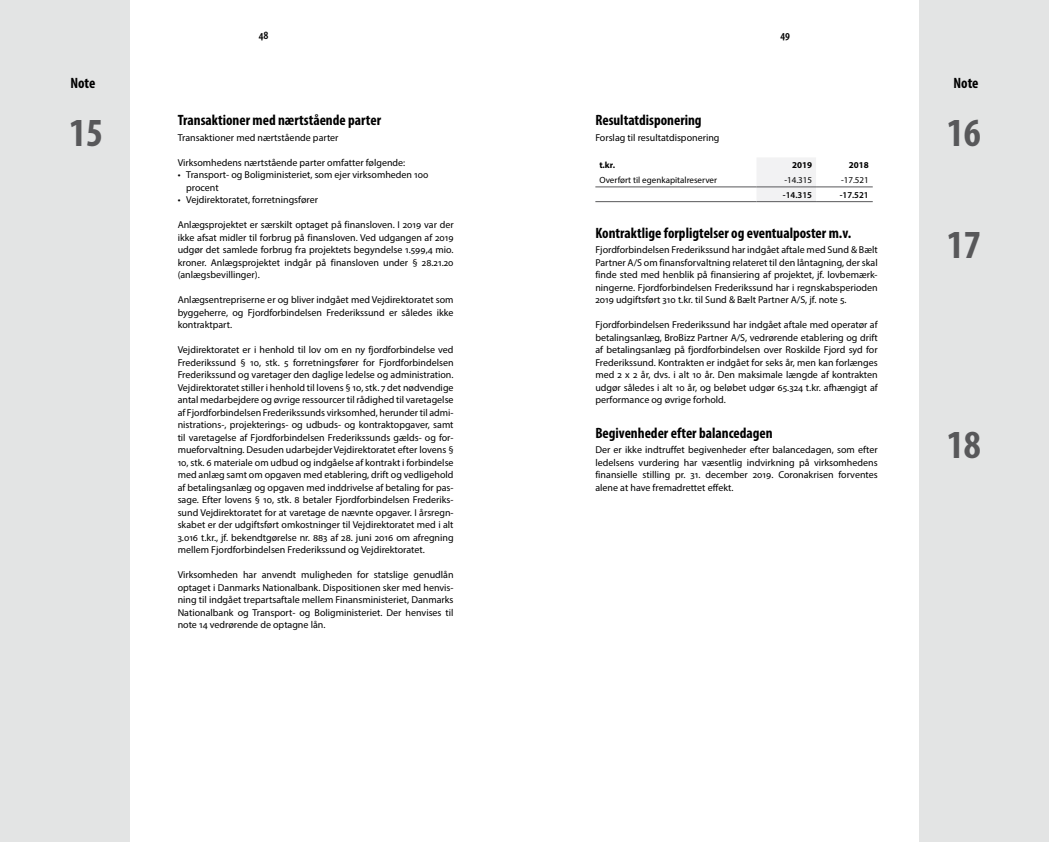
<style>
.page{position:relative;width:1049px;height:842px;background:#fff}
.page>*{position:absolute;margin:0;border:0;box-sizing:border-box;transform-origin:0 0}
.Notetal{font:700 condensed 40px "Myriad Pro";color:#58585a}
.Mellemrubrik{font:700 condensed 15px "Myriad Pro";color:#000}
.Brødtekst{font:700 condensed 15px "Myriad Pro";color:#000}
.t1{font:600 condensed 12px "Myriad Pro";color:#000}
.Brødtekst-2{font:10px/12.5px "Myriad Pro";color:#000;text-align:justify}
.Tabelbrød{font:9px "Myriad Pro";color:#000}
.Tabelbrød_resultat{font:600 9px "Myriad Pro";color:#000}
.tabel_mrub{font:700 9px "Myriad Pro";color:#000}
</style>
<div class="page">
<div style="left:0;top:0;width:130px;height:842px;background:#e3e4e4"></div>
<div style="left:918px;top:0;width:131px;height:842px;background:#e3e4e4"></div>
<div style="left:756px;top:158px;width:60px;height:43px;background:#f2f2f3"></div>
<hr style="left:595px;top:187px;width:161px;height:1px;background:#58585a">
<hr style="left:756px;top:187px;width:60px;height:1px;background:#58585a">
<hr style="left:816px;top:187px;width:57px;height:1px;background:#58585a">
<hr style="left:595px;top:201px;width:161px;height:1px;background:#58585a">
<hr style="left:756px;top:201px;width:60px;height:1px;background:#58585a">
<hr style="left:816px;top:201px;width:57px;height:1px;background:#58585a">
<p class="t1" style="left:259px;top:28px;width:11px">48</p>
<p class="t1" style="left:780px;top:28px;width:11px">49</p>
<h2 class="Mellemrubrik" style="left:70px;top:74px;width:26px">Note</h2>
<h2 class="Mellemrubrik" style="left:953px;top:74px;width:26px">Note</h2>
<p class="Notetal" style="left:69px;top:108px;width:36px">15</p>
<p class="Mellemrubrik" style="left:178px;top:111px;width:205px">Transaktioner med nærtstående parter</p>
<p class="Mellemrubrik" style="left:595px;top:111px;width:108px">Resultatdisponering</p>
<p class="Brødtekst-2" style="left:595px;top:131px;width:126px">Forslag til resultatdisponering</p>
<p class="tabel_mrub" style="left:599px;top:159px;width:17px">t.kr.</p>
<p class="tabel_mrub" style="left:792px;top:159px;width:21px">2019</p>
<p class="tabel_mrub" style="left:849px;top:159px;width:21px">2018</p>
<p class="Tabelbrød" style="left:599px;top:174px;width:119px">Overført til egenkapitalreserver</p>
<p class="Tabelbrød" style="left:784px;top:174px;width:29px">-14.315</p>
<p class="Tabelbrød" style="left:841px;top:174px;width:29px">-17.521</p>
<p class="Tabelbrød_resultat" style="left:783px;top:189px;width:31px">-14.315</p>
<p class="Tabelbrød_resultat" style="left:840px;top:189px;width:31px">-17.521</p>
<p class="Mellemrubrik" style="left:595px;top:224px;width:257px">Kontraktlige forpligtelser og eventualposter m.v.</p>
<p class="Brødtekst-2" style="left:595px;top:244px;width:284px">Fjordforbindelsen Frederikssund har indgået aftale med Sund &amp; Bælt Partner A/S om finansforvaltning relateret til den låntagning, der skal finde sted med henblik på finansiering af projektet, jf. lovbemærk&shy;ningerne. Fjordforbindelsen Frederikssund har i regnskabsperioden 2019 udgiftsført 310 t.kr. til Sund &amp; Bælt Partner A/S, jf. note 5.</p>
<p class="Brødtekst-2" style="left:595px;top:319px;width:284px">Fjordforbindelsen Frederikssund har indgået aftale med operatør af betalingsanlæg, BroBizz Partner A/S, vedrørende etablering og drift af betalingsanlæg på fjordforbindelsen over Roskilde Fjord syd for Frederikssund. Kontrakten er indgået for seks år, men kan forlænges med 2 x 2 år, dvs. i alt 10 år. Den maksimale længde af kontrakten udgør således i alt 10 år, og beløbet udgør 65.324 t.kr. afhængigt af performance og øvrige forhold.</p>
<p class="Brødtekst" style="left:595px;top:424px;width:179px">Begivenheder efter balancedagen</p>
<p class="Brødtekst-2" style="left:595px;top:444px;width:284px">Der er ikke indtruffet begivenheder efter balancedagen, som efter ledelsens vurdering har væsentlig indvirkning på virksomhedens finansielle stilling pr. 31. december 2019. Coronakrisen forventes alene at have fremadrettet effekt.</p>
<p class="Notetal" style="left:947px;top:108px;width:36px">16</p>
<p class="Brødtekst-2" style="left:178px;top:131px;width:162px">Transaktioner med nærtstående parter</p>
<p class="Brødtekst-2" style="left:178px;top:156px;width:229px">Virksomhedens nærtstående parter omfatter følgende:</p>
<p class="Brødtekst-2" style="left:186px;top:169px;width:244px;text-indent:-9px">• Transport- og Boligministeriet, som ejer virksomheden 100 procent</p>
<p class="Brødtekst-2" style="left:178px;top:194px;width:142px">• Vejdirektoratet, forretningsfører</p>
<p class="Brødtekst-2" style="left:178px;top:219px;width:277px">Anlægsprojektet er særskilt optaget på finansloven. I 2019 var der ikke afsat midler til forbrug på finansloven. Ved udgangen af 2019 udgør det samlede forbrug fra projektets begyndelse 1.599,4 mio. kroner. Anlægsprojektet indgår på finansloven under § 28.21.20 (anlægsbevillinger).</p>
<p class="Brødtekst-2" style="left:178px;top:294px;width:277px">Anlægsentrepriserne er og bliver indgået med Vejdirektoratet som byggeherre, og Fjordforbindelsen Frederikssund er således ikke kontraktpart.</p>
<p class="Brødtekst-2" style="left:178px;top:344px;width:277px">Vejdirektoratet er i henhold til lov om en ny fjordforbindelse ved Frederikssund § 10, stk. 5 forretningsfører for Fjordforbindelsen Frederikssund og varetager den daglige ledelse og administration.<br>Vejdirektoratet stiller i henhold til lovens § 10, stk. 7 det nødvendige antal medarbejdere og øvrige ressourcer til rådighed til varetagelse af Fjordforbindelsen Frederikssunds virksomhed, herunder til admi&shy;nistrations-, projekterings- og udbuds- og kontraktopgaver, samt til varetagelse af Fjordforbindelsen Frederikssunds gælds- og for&shy;mueforvaltning. Desuden udarbejder Vejdirektoratet efter lovens § 10, stk. 6 materiale om udbud og indgåelse af kontrakt i forbindelse med anlæg samt om opgaven med etablering, drift og vedligehold af betalingsanlæg og opgaven med inddrivelse af betaling for pas&shy;sage. Efter lovens § 10, stk. 8 betaler Fjordforbindelsen Frederiks&shy;sund Vejdirektoratet for at varetage de nævnte opgaver. I årsregn&shy;skabet er der udgiftsført omkostninger til Vejdirektoratet med i alt 3.016 t.kr., jf. bekendtgørelse nr. 883 af 28. juni 2016 om afregning mellem Fjordforbindelsen Frederikssund og Vejdirektoratet.</p>
<p class="Brødtekst-2" style="left:178px;top:569px;width:277px">Virksomheden har anvendt muligheden for statslige genudlån optaget i Danmarks Nationalbank. Dispositionen sker med henvis&shy;ning til indgået trepartsaftale mellem Finansministeriet, Danmarks Nationalbank og Transport- og Boligministeriet. Der henvises til note 14 vedrørende de optagne lån.</p>
<p class="Notetal" style="left:947px;top:220px;width:36px">17</p>
<p class="Notetal" style="left:947px;top:420px;width:36px">18</p>
</div>
